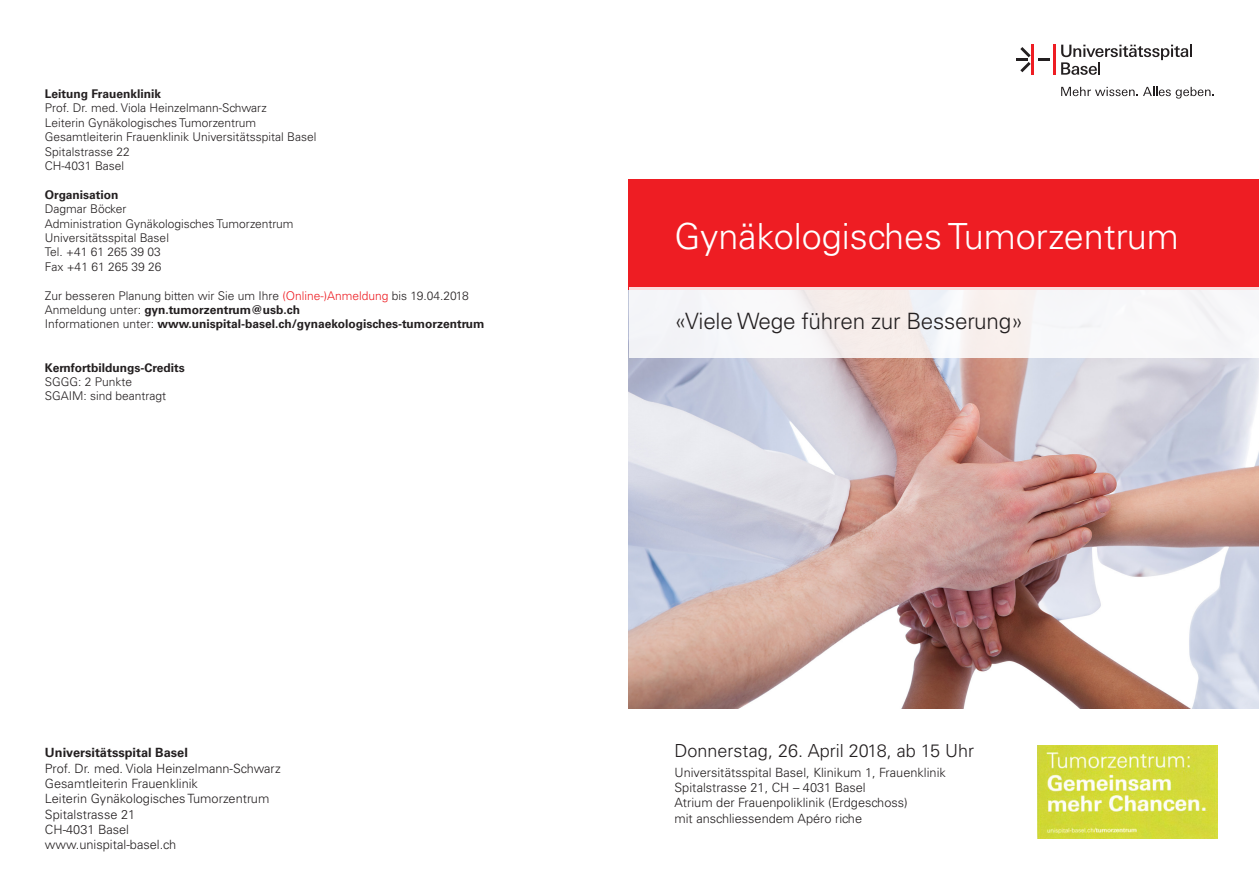
<style>
.page{position:relative;width:1259px;height:893px;background:#fff}
.page>*{position:absolute;margin:0;border:0;box-sizing:border-box;transform-origin:0 0}
.Lead_Light{font:300 36px "Univers LT Std";color:#fff}
.Lead_Light-2{font:300 22.5px "Univers LT Std";letter-spacing:-.01em;color:#231f20}
.Absender_Light{font:300 18px "Univers LT Std";color:#231f20}
.Absender_Light-2{font:300 12.75px "Univers LT Std";color:#231f20}
.Absender_Light-3{font:700 12.75px "Univers LT Std";color:#231f20}
.t1{font:300 12px "Univers LT Std";color:#231f20}
.t2{font:700 12px "Univers LT Std";color:#231f20}
.s1{color:#ee1d23}
.s2{font-weight:300}
</style>
<div class="page">
<img style="left:629px;top:357px;width:630px;height:351px">
<div style="left:629px;top:179px;width:630px;height:110px;background:#ee1d23"></div>
<hr style="left:1031px;top:45px;width:3px;height:30px;background:#ee1d23">
<hr style="left:1052px;top:45px;width:3px;height:30px;background:#ee1d23">
<svg style="left:1038px;top:58px;width:11px;height:3px"></svg>
<svg style="left:1016px;top:47px;width:14px;height:25px"></svg>
<svg style="left:1061px;top:45px;width:131px;height:30px"></svg>
<svg style="left:1061px;top:87px;width:153px;height:12px"></svg>
<svg style="left:629px;top:287px;width:630px;height:70px;fill:#f7f6f8"></svg>
<img style="left:1037px;top:746px;width:180px;height:93px">
<p class="t2" style="left:45px;top:87px;width:118px">Leitung Frauenklinik</p>
<p class="t1" style="left:45px;top:101px;width:223px">Prof. Dr. med. Viola Heinzelmann-Schwarz</p>
<p class="t1" style="left:45px;top:115px;width:213px">Leiterin Gynäkologisches Tumorzentrum</p>
<p class="t1" style="left:45px;top:130px;width:273px">Gesamtleiterin Frauenklinik Universitätsspital Basel</p>
<p class="t1" style="left:45px;top:144px;width:86px">Spitalstrasse 22</p>
<p class="t1" style="left:45px;top:158px;width:81px">CH-4031 Basel</p>
<p class="t2" style="left:45px;top:188px;width:75px">Organisation</p>
<p class="t1" style="left:45px;top:202px;width:83px">Dagmar Böcker</p>
<p class="t1" style="left:45px;top:216px;width:250px">Administration Gynäkologisches Tumorzentrum</p>
<p class="t1" style="left:45px;top:230px;width:125px">Universitätsspital Basel</p>
<p class="t1" style="left:45px;top:245px;width:117px">Tel. +41 61 265 39 03</p>
<p class="t1" style="left:45px;top:259px;width:118px">Fax +41 61 265 39 26</p>
<p class="t1" style="left:45px;top:288px;width:425px">Zur besseren Planung bitten wir Sie um Ihre <span class="s1">(Online-)Anmeldung</span> bis 19.04.2018</p>
<p class="t2" style="left:45px;top:303px;width:257px"><span class="s2">Anmeldung unter:</span> gyn.tumorzentrum@usb.ch</p>
<p class="t2" style="left:45px;top:317px;width:441px"><span class="s2">Informationen unter:</span> www.unispital-basel.ch/gynaekologisches-tumorzentrum</p>
<p class="t2" style="left:45px;top:360px;width:141px">Kernfortbildungs-Credits</p>
<p class="t1" style="left:45px;top:374px;width:89px">SGGG: 2 Punkte</p>
<p class="t1" style="left:45px;top:389px;width:123px">SGAIM: sind beantragt</p>
<p class="Absender_Light-3" style="left:45px;top:745px;width:144px">Universitätsspital Basel</p>
<p class="Absender_Light-2" style="left:45px;top:760px;width:237px">Prof. Dr. med. Viola Heinzelmann-Schwarz</p>
<p class="Absender_Light-2" style="left:45px;top:776px;width:155px">Gesamtleiterin Frauenklinik</p>
<p class="Absender_Light-2" style="left:45px;top:791px;width:226px">Leiterin Gynäkologisches Tumorzentrum</p>
<p class="Absender_Light-2" style="left:45px;top:806px;width:92px">Spitalstrasse 21</p>
<p class="Absender_Light-2" style="left:45px;top:822px;width:86px">CH-4031 Basel</p>
<p class="Absender_Light-2" style="left:45px;top:837px;width:133px">www.unispital-basel.ch</p>
<p class="Lead_Light" style="left:674px;top:215px;width:506px">Gynäkologisches Tumorzentrum</p>
<p class="Lead_Light-2" style="left:674px;top:307px;width:350px">«Viele Wege führen zur Besserung»</p>
<p class="Absender_Light" style="left:674px;top:740px;width:301px">Donnerstag, 26. April 2018, ab 15 Uhr</p>
<p class="Absender_Light-2" style="left:674px;top:764px;width:273px">Universitätsspital Basel, Klinikum 1, Frauenklinik</p>
<p class="Absender_Light-2" style="left:674px;top:780px;width:193px">Spitalstrasse 21, CH – 4031 Basel</p>
<p class="Absender_Light-2" style="left:674px;top:795px;width:235px">Atrium der Frauenpoliklinik (Erdgeschoss)</p>
<p class="Absender_Light-2" style="left:674px;top:810px;width:189px">mit anschliessendem Apéro riche</p>
</div>
